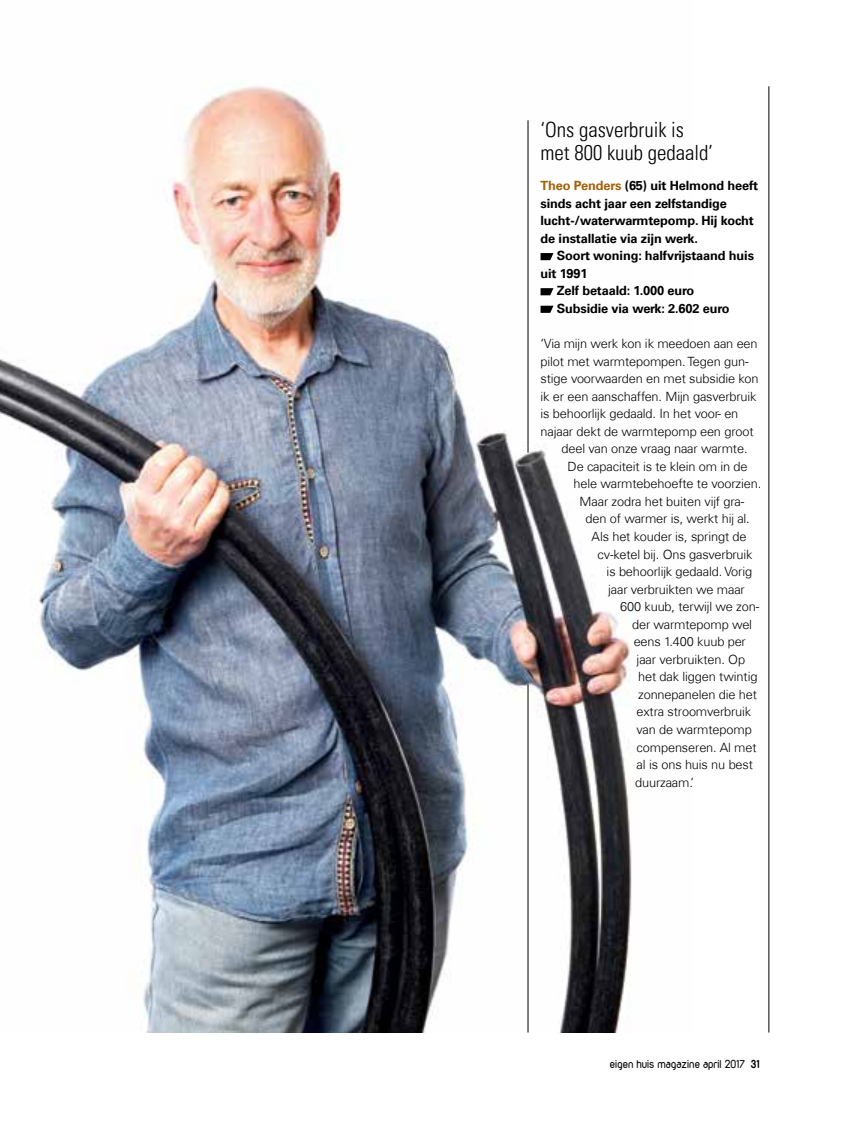
<style>
.page{position:relative;width:851px;height:1127px;background:#fff}
.page>*{position:absolute;margin:0;border:0;box-sizing:border-box;transform-origin:0 0}
.t1{font:21px/22.5px "Univers LTCYR 47 Light Cond";color:#000}
.t2{font:300 12.75px "Univers Com 45";letter-spacing:-.01em;color:#000}
.t3{font:700 12.75px "Univers Com 65";letter-spacing:-.01em;color:#000}
.t4{font:12px "VEH";color:#000}
.s1{color:#a36109}
.s2{font-weight:700}
</style>
<div class="page">
<img style="left:0;top:83px;width:632px;height:949px">
<hr style="left:527px;top:120px;width:1px;height:333px;background:#000">
<hr style="left:527px;top:684px;width:1px;height:348px;background:#000">
<hr style="left:768px;top:86px;width:1px;height:946px;background:#000">
<svg style="left:540px;top:253px;width:13px;height:7px"></svg>
<svg style="left:540px;top:288px;width:13px;height:7px"></svg>
<svg style="left:540px;top:306px;width:13px;height:7px"></svg>
<p class="t1" style="left:540px;top:118px;width:174px">‘Ons gasverbruik is met 800 kuub gedaald’</p>
<p class="t3" style="left:540px;top:178px;width:219px"><span class="s1">Theo Penders</span> (65) uit Helmond heeft</p>
<p class="t3" style="left:540px;top:195px;width:188px">sinds acht jaar een zelfstandige</p>
<p class="t3" style="left:540px;top:213px;width:215px">lucht-/waterwarmtepomp. Hij kocht</p>
<p class="t3" style="left:540px;top:230px;width:159px">de installatie via zijn werk.</p>
<p class="t3" style="left:556px;top:248px;width:199px">Soort woning: halfvrijstaand huis</p>
<p class="t3" style="left:540px;top:266px;width:49px">uit 1991</p>
<p class="t3" style="left:556px;top:283px;width:139px">Zelf betaald: 1.000 euro</p>
<p class="t3" style="left:556px;top:301px;width:174px">Subsidie via werk: 2.602 euro</p>
<p class="t2" style="left:540px;top:336px;width:219px">‘Via mijn werk kon ik meedoen aan een</p>
<p class="t2" style="left:540px;top:353px;width:209px">pilot met warmtepompen. Tegen gun-</p>
<p class="t2" style="left:540px;top:371px;width:219px">stige voorwaarden en met subsidie kon</p>
<p class="t2" style="left:540px;top:388px;width:217px">ik er een aanschaffen. Mijn gasverbruik</p>
<p class="t2" style="left:540px;top:406px;width:199px">is behoorlijk gedaald. In het voor- en</p>
<p class="t2" style="left:540px;top:423px;width:214px">najaar dekt de warmtepomp een groot</p>
<p class="t2" style="left:561px;top:441px;width:187px">deel van onze vraag naar warmte.</p>
<p class="t2" style="left:567px;top:458px;width:182px">De capaciteit is te klein om in de</p>
<p class="t2" style="left:573px;top:476px;width:189px">hele warmtebehoefte te voorzien.</p>
<p class="t2" style="left:579px;top:494px;width:166px">Maar zodra het buiten vijf gra-</p>
<p class="t2" style="left:585px;top:511px;width:166px">den of warmer is, werkt hij al.</p>
<p class="t2" style="left:591px;top:529px;width:156px">Als het kouder is, springt de</p>
<p class="t2" style="left:597px;top:546px;width:156px">cv-ketel bij. Ons gasverbruik</p>
<p class="t2" style="left:606px;top:564px;width:147px">is behoorlijk gedaald. Vorig</p>
<p class="t2" style="left:608px;top:581px;width:138px">jaar verbruikten we maar</p>
<p class="t2" style="left:620px;top:599px;width:140px">600 kuub, terwijl we zon-</p>
<p class="t2" style="left:632px;top:616px;width:121px">der warmtepomp wel</p>
<p class="t2" style="left:633px;top:634px;width:114px">eens 1.400 kuub per</p>
<p class="t2" style="left:636px;top:651px;width:110px">jaar verbruikten. Op</p>
<p class="t2" style="left:638px;top:669px;width:121px">het dak liggen twintig</p>
<p class="t2" style="left:638px;top:687px;width:120px">zonnepanelen die het</p>
<p class="t2" style="left:636px;top:704px;width:116px">extra stroomverbruik</p>
<p class="t2" style="left:636px;top:722px;width:117px">van de warmtepomp</p>
<p class="t2" style="left:636px;top:739px;width:121px">compenseren. Al met</p>
<p class="t2" style="left:636px;top:757px;width:118px">al is ons huis nu best</p>
<p class="t2" style="left:635px;top:774px;width:60px">duurzaam.’</p>
<p class="t4" style="left:609px;top:1057px;width:151px">eigen huis magazine april 2017 <span class="s2">31</span></p>
</div>
